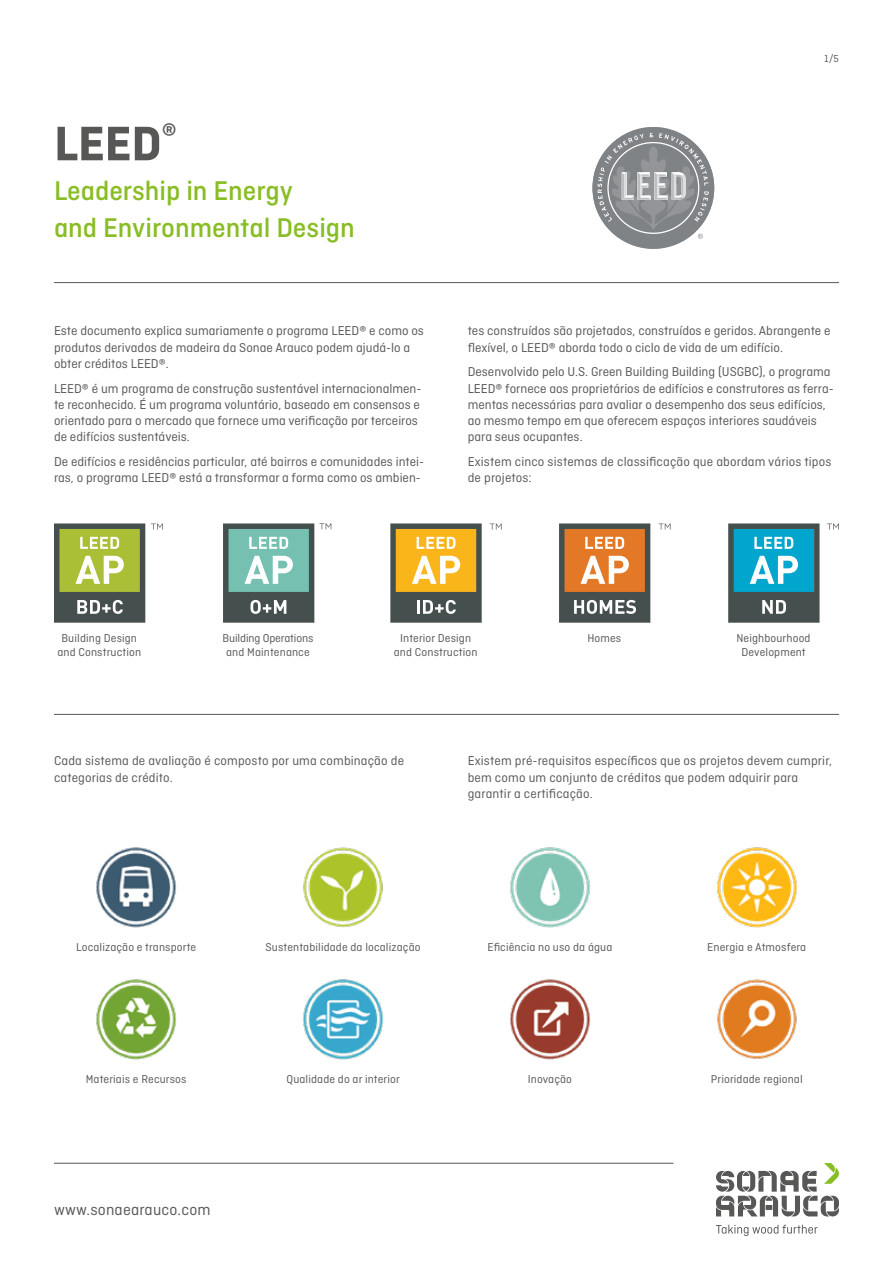
<style>
.page{position:relative;width:893px;height:1263px;background:#fff}
.page>*{position:absolute;margin:0;border:0;box-sizing:border-box;transform-origin:0 0}
.t1{font:700 51px "Ciutadella";color:#575756}
.t2{font:500 28.5px/37.5px "Ciutadella";color:#89bd24}
.t3{font:16.5px "Ciutadella";letter-spacing:.01em;color:#575756}
.t4{font:13.5px/16.2px "Ciutadella";color:#575756}
.t5{font:12px/14.4px "Ciutadella";letter-spacing:.01em;color:#575756;text-align:center}
.t6{font:12px/14.4px "Ciutadella";letter-spacing:-.01em;color:#575756;text-align:center}
.t7{font:10.5px "Ciutadella";color:#575756}
</style>
<div class="page">
<svg style="left:716px;top:1163px;width:123px;height:73px"></svg>
<hr style="left:54px;top:282px;width:785px;height:1px;background:#575756">
<hr style="left:54px;top:1163px;width:619px;height:1px;background:#575756">
<svg style="left:54px;top:523px;width:91px;height:100px;background:#8d9a5a"></svg>
<svg style="left:151px;top:523px;width:12px;height:7px"></svg>
<svg style="left:223px;top:523px;width:91px;height:100px;background:#729991"></svg>
<svg style="left:320px;top:523px;width:11px;height:6px"></svg>
<svg style="left:390px;top:523px;width:92px;height:100px;background:#b0954e"></svg>
<svg style="left:490px;top:523px;width:12px;height:7px"></svg>
<svg style="left:559px;top:523px;width:91px;height:100px;background:#a97c56"></svg>
<svg style="left:659px;top:523px;width:12px;height:7px"></svg>
<svg style="left:728px;top:523px;width:91px;height:100px;background:#3c8d9e"></svg>
<svg style="left:827px;top:523px;width:12px;height:7px"></svg>
<svg style="left:592px;top:127px;width:122px;height:122px"></svg>
<hr style="left:54px;top:714px;width:785px;height:1px;background:#575756">
<img style="left:96px;top:847px;width:80px;height:81px">
<img style="left:96px;top:979px;width:80px;height:81px">
<img style="left:303px;top:847px;width:80px;height:81px">
<img style="left:303px;top:979px;width:81px;height:81px">
<img style="left:510px;top:847px;width:80px;height:81px">
<img style="left:510px;top:979px;width:80px;height:81px">
<img style="left:717px;top:847px;width:80px;height:81px">
<img style="left:717px;top:979px;width:80px;height:80px">
<h1 class="t1" style="left:54px;top:114px;width:125px">LEED<sup>®</sup></h1>
<h2 class="t2" style="left:54px;top:172px;width:302px">Leadership in Energy<br>and Environmental Design</h2>
<p class="t4" style="left:54px;top:323px;width:371px">Este documento explica sumariamente o programa LEED® e como os produtos derivados de madeira da Sonae Arauco podem ajudá-lo a obter créditos LEED®.</p>
<p class="t4" style="left:54px;top:380px;width:369px">LEED® é um programa de construção sustentável internacionalmen&shy;te reconhecido. É um programa voluntário, baseado em consensos e orientado para o mercado que fornece uma verificação por terceiros de edifícios sustentáveis.</p>
<p class="t4" style="left:54px;top:453px;width:371px">De edifícios e residências particular, até bairros e comunidades intei&shy;ras, o programa LEED® está a transformar a forma como os ambien-</p>
<p class="t7" style="left:825px;top:53px;width:16px">1/5</p>
<p class="t4" style="left:468px;top:323px;width:364px">tes construídos são projetados, construídos e geridos. Abrangente e flexível, o LEED® aborda todo o ciclo de vida de um edifício.</p>
<p class="t4" style="left:468px;top:364px;width:367px">Desenvolvido pelo U.S. Green Building Building (USGBC), o programa LEED® fornece aos proprietários de edifícios e construtores as ferra&shy;mentas necessárias para avaliar o desempenho dos seus edifícios, ao mesmo tempo em que oferecem espaços interiores saudáveis para seus ocupantes.</p>
<p class="t4" style="left:468px;top:453px;width:365px">Existem cinco sistemas de classificação que abordam vários tipos de projetos:</p>
<p class="t5" style="left:57px;top:631px;width:85px">Building Design and Construction</p>
<p class="t6" style="left:223px;top:631px;width:92px">Building Operations and Maintenance</p>
<p class="t5" style="left:394px;top:631px;width:85px">Interior Design and Construction</p>
<p class="t5" style="left:587px;top:631px;width:35px">Homes</p>
<p class="t5" style="left:736px;top:631px;width:76px">Neighbourhood<br>Development</p>
<p class="t4" style="left:54px;top:753px;width:352px">Cada sistema de avaliação é composto por uma combinação de categorias de crédito.</p>
<p class="t4" style="left:468px;top:753px;width:366px">Existem pré-requisitos específicos que os projetos devem cumprir, bem como um conjunto de créditos que podem adquirir para garantir a certificação.</p>
<p class="t5" style="left:76px;top:940px;width:122px">Localização e transporte</p>
<p class="t5" style="left:265px;top:940px;width:157px">Sustentabilidade da localização</p>
<p class="t5" style="left:487px;top:940px;width:126px">Eficiência no uso da água</p>
<p class="t5" style="left:707px;top:940px;width:100px">Energia e Atmosfera</p>
<p class="t5" style="left:86px;top:1072px;width:102px">Materiais e Recursos</p>
<p class="t5" style="left:711px;top:1072px;width:93px">Prioridade regional</p>
<p class="t5" style="left:286px;top:1072px;width:115px">Qualidade do ar interior</p>
<p class="t5" style="left:528px;top:1072px;width:46px">Inovação</p>
<p class="t3" style="left:54px;top:1200px;width:158px">www.sonaearauco.com</p>
</div>
